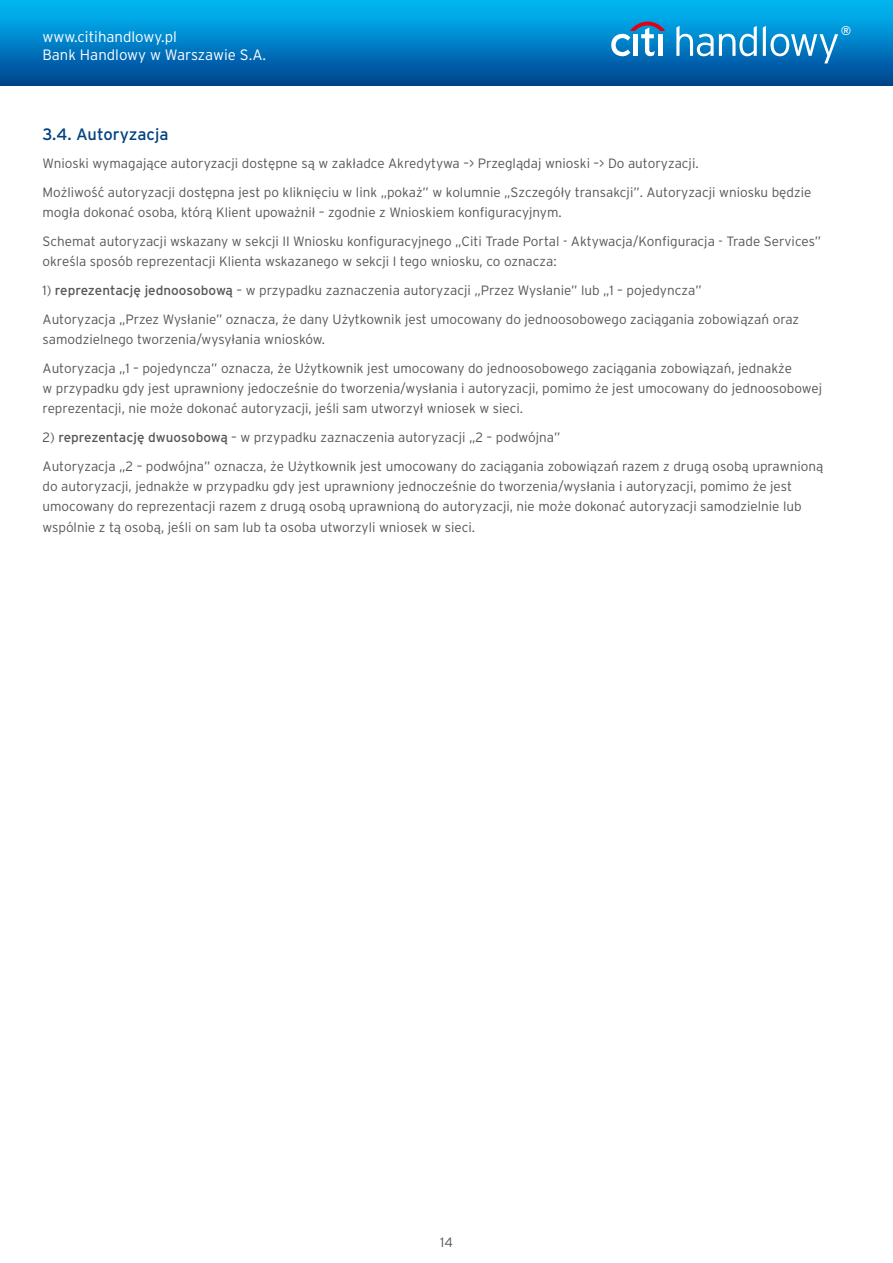
<style>
.page{position:relative;width:893px;height:1263px;background:#fff}
.page>*{position:absolute;margin:0;border:0;box-sizing:border-box;transform-origin:0 0}
._1_1{font:16.5px "Interstate Pl";color:#004180}
.t1{font:300 15px/18px "Interstate Pl";color:#fff}
.main{font:300 13.5px/20.2px "Interstate Pl";color:#565656}
.t2{font:12.6px "Interstate Pl";color:#fff}
.s1{font-weight:400}
</style>
<div class="page">
<div style="left:0;top:0;width:893px;height:85px;background:linear-gradient(to bottom,#00befa,#004390)"></div>
<svg style="left:676px;top:26px;width:81px;height:30px"></svg>
<svg style="left:763px;top:26px;width:75px;height:37px"></svg>
<svg style="left:611px;top:22px;width:54px;height:34px"></svg>
<div style="left:658px;top:34px;width:5px;height:22px;background:#fff"></div>
<p class="t1" style="left:43px;top:28px;width:225px">www.citihandlowy.pl<br>Bank Handlowy w Warszawie S.A.</p>
<p class="t2" style="left:841px;top:24px;width:12px">®</p>
<p class="_1_1" style="left:43px;top:124px;width:128px">3.4. Autoryzacja</p>
<p class="main" style="left:43px;top:153px;width:658px">Wnioski wymagające autoryzacji dostępne są w zakładce Akredytywa –&gt; Przeglądaj wnioski –&gt; Do autoryzacji.</p>
<p class="main" style="left:43px;top:182px;width:770px">Możliwość autoryzacji dostępna jest po kliknięciu w link „pokaż” w kolumnie „Szczegóły transakcji”. Autoryzacji wniosku będzie mogła dokonać osoba, którą Klient upoważnił – zgodnie z Wnioskiem konfiguracyjnym.</p>
<p class="main" style="left:43px;top:231px;width:780px">Schemat autoryzacji wskazany w sekcji II Wniosku konfiguracyjnego „Citi Trade Portal - Aktywacja/Konfiguracja - Trade Services” określa sposób reprezentacji Klienta wskazanego w sekcji I tego wniosku, co oznacza:</p>
<p class="main" style="left:43px;top:280px;width:661px">1) <span class="s1">reprezentację jednoosobową</span> – w przypadku zaznaczenia autoryzacji „Przez Wysłanie” lub „1 – pojedyncza”</p>
<p class="main" style="left:43px;top:309px;width:758px">Autoryzacja „Przez Wysłanie” oznacza, że dany Użytkownik jest umocowany do jednoosobowego zaciągania zobowiązań oraz samodzielnego tworzenia/wysyłania wniosków.</p>
<p class="main" style="left:43px;top:358px;width:781px">Autoryzacja „1 – pojedyncza” oznacza, że Użytkownik jest umocowany do jednoosobowego zaciągania zobowiązań, jednakże<br>w przypadku gdy jest uprawniony jedocześnie do tworzenia/wysłania i autoryzacji, pomimo że jest umocowany do jednoosobowej reprezentacji, nie może dokonać autoryzacji, jeśli sam utworzył wniosek w sieci.</p>
<p class="main" style="left:43px;top:427px;width:519px">2) <span class="s1">reprezentację dwuosobową</span> – w przypadku zaznaczenia autoryzacji „2 – podwójna”</p>
<p class="main" style="left:43px;top:456px;width:782px">Autoryzacja „2 – podwójna” oznacza, że Użytkownik jest umocowany do zaciągania zobowiązań razem z drugą osobą uprawnioną do autoryzacji, jednakże w przypadku gdy jest uprawniony jednocześnie do tworzenia/wysłania i autoryzacji, pomimo że jest umocowany do reprezentacji razem z drugą osobą uprawnioną do autoryzacji, nie może dokonać autoryzacji samodzielnie lub wspólnie z tą osobą, jeśli on sam lub ta osoba utworzyli wniosek w sieci.</p>
<p class="main" style="left:440px;top:1232px;width:14px">14</p>
</div>
